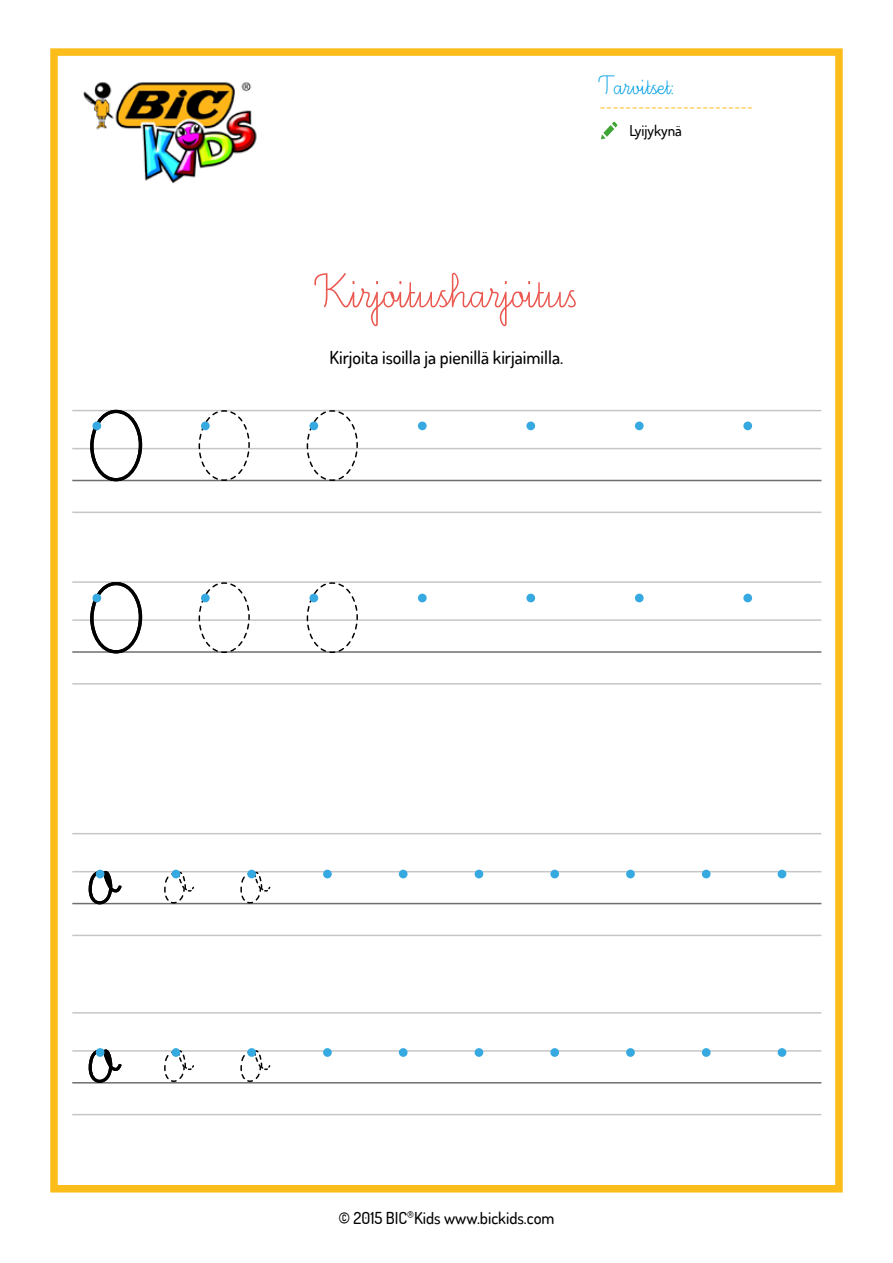
<style>
.page{position:relative;width:893px;height:1263px;background:#fff}
.page>*{position:absolute;margin:0;border:0;box-sizing:border-box;transform-origin:0 0}
.t1{font:123.6px/172.2px "Ecriture A Romain Orne";color:#000}
.t2{font:60px "Ecriture A Romain Orne";color:#eb5850}
.t3{font:33px "Ecriture A Romain Orne";color:#009fe3}
.t4{font:500 18px "Dosis";color:#000}
.t5{font:18px "Minion Pro";color:#fcbd1b}
.t6{font:500 16.5px "Dosis";color:#000}
.t7{font:500 15px "Dosis";color:#000}
</style>
<div class="page">
<div style="left:50px;top:48px;width:793px;height:1144px;border:8px solid #fcbd1b"></div>
<img style="left:83px;top:82px;width:174px;height:101px">
<svg style="left:601px;top:122px;width:16px;height:17px"></svg>
<hr style="left:72px;top:1082px;width:749px;height:1px;background:#706f6f">
<hr style="left:72px;top:1114px;width:749px;height:1px;background:#c6c6c6">
<hr style="left:72px;top:903px;width:749px;height:1px;background:#706f6f">
<hr style="left:72px;top:935px;width:749px;height:1px;background:#c6c6c6">
<hr style="left:72px;top:480px;width:749px;height:1px;background:#706f6f">
<hr style="left:72px;top:512px;width:749px;height:1px;background:#c6c6c6">
<hr style="left:72px;top:651px;width:749px;height:2px;background:#706f6f">
<hr style="left:72px;top:683px;width:749px;height:1px;background:#c6c6c6">
<hr style="left:72px;top:1050px;width:749px;height:2px;background:#c6c6c6">
<hr style="left:72px;top:871px;width:749px;height:1px;background:#c6c6c6">
<hr style="left:72px;top:448px;width:749px;height:1px;background:#c6c6c6">
<hr style="left:72px;top:619px;width:749px;height:2px;background:#c6c6c6">
<hr style="left:72px;top:1012px;width:749px;height:1px;background:#c6c6c6">
<hr style="left:72px;top:833px;width:749px;height:1px;background:#c6c6c6">
<hr style="left:72px;top:410px;width:749px;height:1px;background:#c6c6c6">
<hr style="left:72px;top:581px;width:749px;height:2px;background:#c6c6c6">
<svg style="left:198px;top:410px;width:53px;height:72px"></svg>
<svg style="left:198px;top:581px;width:53px;height:72px"></svg>
<svg style="left:306px;top:410px;width:53px;height:72px"></svg>
<svg style="left:306px;top:581px;width:53px;height:72px"></svg>
<div style="left:92px;top:421px;width:9px;height:9px;background:#36a9e1;border-radius:50%"></div>
<div style="left:92px;top:594px;width:9px;height:8px;background:#36a9e1;border-radius:50%"></div>
<div style="left:201px;top:421px;width:9px;height:9px;background:#36a9e1;border-radius:50%"></div>
<div style="left:201px;top:594px;width:9px;height:8px;background:#36a9e1;border-radius:50%"></div>
<div style="left:309px;top:421px;width:9px;height:9px;background:#36a9e1;border-radius:50%"></div>
<div style="left:309px;top:594px;width:9px;height:8px;background:#36a9e1;border-radius:50%"></div>
<div style="left:526px;top:421px;width:9px;height:9px;background:#36a9e1;border-radius:50%"></div>
<div style="left:526px;top:594px;width:9px;height:8px;background:#36a9e1;border-radius:50%"></div>
<div style="left:418px;top:421px;width:9px;height:9px;background:#36a9e1;border-radius:50%"></div>
<div style="left:418px;top:594px;width:9px;height:8px;background:#36a9e1;border-radius:50%"></div>
<div style="left:635px;top:421px;width:9px;height:9px;background:#36a9e1;border-radius:50%"></div>
<div style="left:635px;top:594px;width:9px;height:8px;background:#36a9e1;border-radius:50%"></div>
<div style="left:743px;top:421px;width:9px;height:9px;background:#36a9e1;border-radius:50%"></div>
<div style="left:743px;top:594px;width:9px;height:8px;background:#36a9e1;border-radius:50%"></div>
<svg style="left:89px;top:871px;width:33px;height:33px"></svg>
<svg style="left:89px;top:1049px;width:33px;height:34px"></svg>
<svg style="left:163px;top:871px;width:32px;height:33px"></svg>
<svg style="left:163px;top:1049px;width:32px;height:33px"></svg>
<svg style="left:240px;top:871px;width:32px;height:33px"></svg>
<svg style="left:240px;top:1050px;width:32px;height:32px"></svg>
<div style="left:96px;top:870px;width:9px;height:8px;background:#36a9e1;border-radius:50%"></div>
<div style="left:96px;top:1048px;width:9px;height:9px;background:#36a9e1;border-radius:50%"></div>
<div style="left:172px;top:870px;width:8px;height:8px;background:#36a9e1;border-radius:50%"></div>
<div style="left:172px;top:1048px;width:8px;height:9px;background:#36a9e1;border-radius:50%"></div>
<div style="left:247px;top:870px;width:9px;height:8px;background:#36a9e1;border-radius:50%"></div>
<div style="left:247px;top:1048px;width:9px;height:9px;background:#36a9e1;border-radius:50%"></div>
<div style="left:550px;top:870px;width:9px;height:8px;background:#36a9e1;border-radius:50%"></div>
<div style="left:550px;top:1048px;width:9px;height:9px;background:#36a9e1;border-radius:50%"></div>
<div style="left:323px;top:870px;width:9px;height:8px;background:#36a9e1;border-radius:50%"></div>
<div style="left:323px;top:1048px;width:9px;height:9px;background:#36a9e1;border-radius:50%"></div>
<div style="left:626px;top:870px;width:9px;height:8px;background:#36a9e1;border-radius:50%"></div>
<div style="left:626px;top:1048px;width:9px;height:9px;background:#36a9e1;border-radius:50%"></div>
<div style="left:399px;top:870px;width:9px;height:8px;background:#36a9e1;border-radius:50%"></div>
<div style="left:399px;top:1048px;width:9px;height:9px;background:#36a9e1;border-radius:50%"></div>
<div style="left:702px;top:870px;width:9px;height:8px;background:#36a9e1;border-radius:50%"></div>
<div style="left:702px;top:1048px;width:9px;height:9px;background:#36a9e1;border-radius:50%"></div>
<div style="left:475px;top:870px;width:8px;height:8px;background:#36a9e1;border-radius:50%"></div>
<div style="left:475px;top:1048px;width:8px;height:9px;background:#36a9e1;border-radius:50%"></div>
<div style="left:778px;top:870px;width:8px;height:8px;background:#36a9e1;border-radius:50%"></div>
<div style="left:778px;top:1048px;width:8px;height:9px;background:#36a9e1;border-radius:50%"></div>
<h1 class="t1" style="left:85px;top:368px;width:65px">O<br>O</h1>
<h3 class="t3" style="left:600px;top:69px;width:77px">Tarvitset:</h3>
<p class="t5" style="left:600px;top:94px;width:155px">------------------------</p>
<p class="t7" style="left:629px;top:121px;width:54px">Lyijykynä</p>
<h2 class="t2" style="left:316px;top:262px;width:263px">Kirjoitusharjoitus</h2>
<p class="t4" style="left:330px;top:346px;width:235px">Kirjoita isoilla ja pienillä kirjaimilla.</p>
<p class="t6" style="left:338px;top:1207px;width:218px">© 2015 BIC<sup>®</sup>Kids www.bickids.com</p>
</div>
